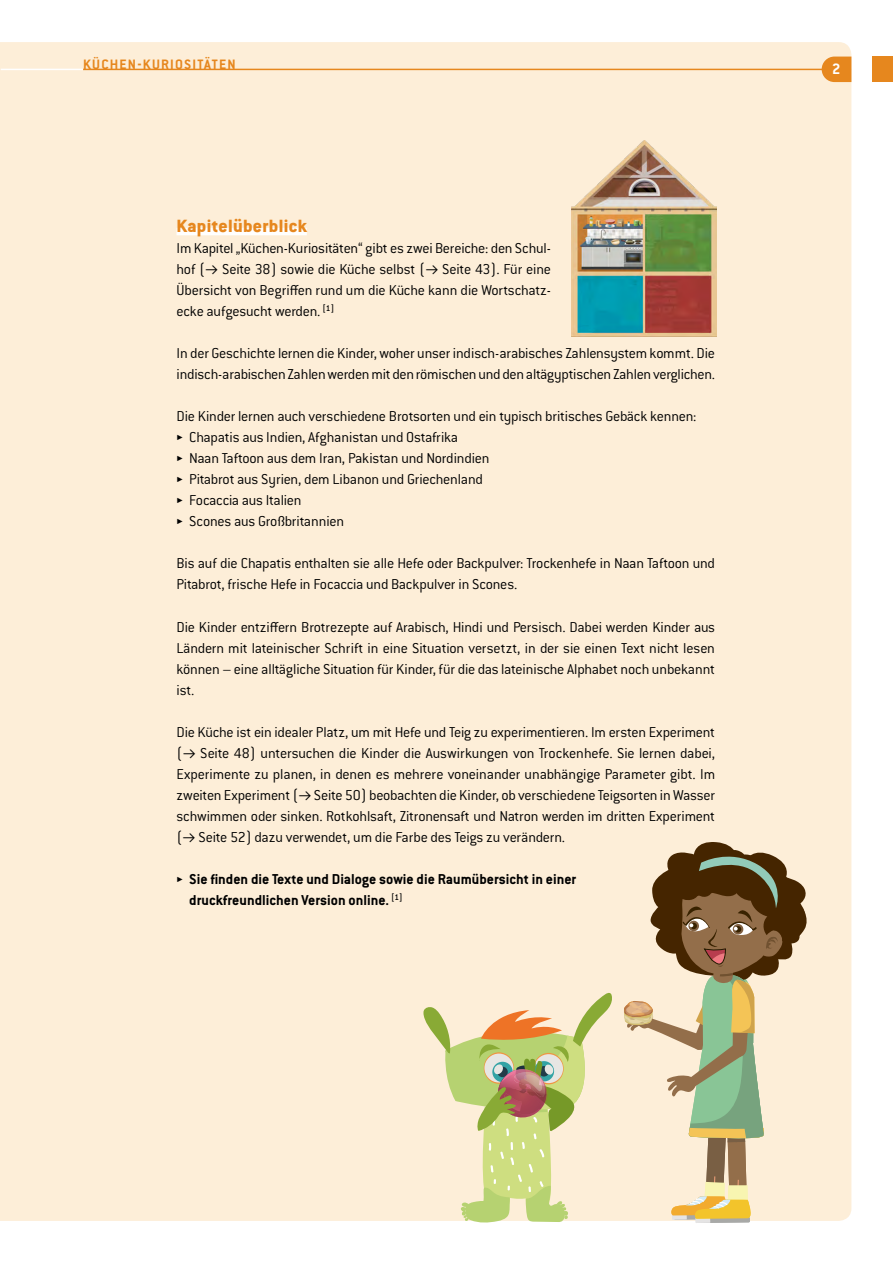
<style>
.page{position:relative;width:893px;height:1263px;background:#fff}
.page>*{position:absolute;margin:0;border:0;box-sizing:border-box;transform-origin:0 0}
.H3_Kitchen{font:800 19.5px "Conduit ITC Pro";letter-spacing:.02em;color:#e6871e}
.t1{font:700 16.5px "Conduit ITC Pro";color:#fff}
._01_Copy{font:300 15.75px/21px "Conduit ITC Pro";letter-spacing:-.015em;color:#000;text-align:justify}
.t2{font:700 15.75px/21px "Conduit ITC Pro";color:#000}
._01_Copy_OhneLZ{font:300 15.75px "Conduit ITC Pro";letter-spacing:-.015em;color:#000}
.t3{font:700 15px "Conduit ITC Pro";letter-spacing:.08em;color:#e6871e}
.s1{font-family:"Biotif";font-weight:400;font-size:14.25px}
.s2{font-family:"Klavika Arrows";font-size:10.5px}
.s3{font-family:"Klavika Arrows";font-weight:300;font-size:10.5px}
</style>
<div class="page">
<div style="left:1px;top:42px;width:850px;height:1179px;background:#fdeed8"></div>
<img style="left:0;top:42px;width:1px;height:1179px">
<svg style="left:423px;top:992px;width:190px;height:231px;background:#ddd7a7"></svg>
<svg style="left:623px;top:842px;width:188px;height:381px;background:#c7b999"></svg>
<div style="left:177px;top:228px;width:130px;height:7px;background:#fff"></div>
<img style="left:572px;top:140px;width:145px;height:197px">
<hr style="left:83px;top:69px;width:766px;height:1px;background:#e6871e">
<hr style="left:1px;top:69px;width:82px;height:1px;background:#fff">
<div style="left:872px;top:57px;width:21px;height:25px;background:#e6871e"></div>
<div style="left:822px;top:57px;width:29px;height:25px;background:#e6871e;border-radius:13px"></div>
<p class="t3" style="left:83px;top:55px;width:154px">KÜCHEN-KURIOSITÄTEN</p>
<p class="t1" style="left:832px;top:59px;width:10px">2</p>
<p class="H3_Kitchen" style="left:177px;top:214px;width:132px">Kapitelüberblick</p>
<p class="_01_Copy" style="left:177px;top:237px;width:376px">Im Kapitel „Küchen-Kuriositäten“ gibt es zwei Bereiche: den Schul&shy;hof (<span class="s1">→</span> Seite 38) sowie die Küche selbst (<span class="s1">→</span> Seite 43). Für eine Übersicht von Begriffen rund um die Küche kann die Wortschatz&shy;ecke aufgesucht werden. <sup>[1]</sup></p>
<p class="_01_Copy" style="left:177px;top:343px;width:540px">In der Geschichte lernen die Kinder, woher unser indisch-arabisches Zahlensystem kommt. Die indisch-arabischen Zahlen werden mit den römischen und den altägyptischen Zahlen verglichen.</p>
<p class="_01_Copy_OhneLZ" style="left:177px;top:407px;width:521px">Die Kinder lernen auch verschiedene Brotsorten und ein typisch britisches Gebäck kennen:</p>
<p class="_01_Copy" style="left:177px;top:427px;width:283px"><span class="s2">5</span> Chapatis aus Indien, Afghanistan und Ostafrika</p>
<p class="_01_Copy" style="left:177px;top:448px;width:314px"><span class="s2">5</span> Naan Taftoon aus dem Iran, Pakistan und Nordindien</p>
<p class="_01_Copy" style="left:177px;top:469px;width:308px"><span class="s2">5</span> Pitabrot aus Syrien, dem Libanon und Griechenland</p>
<p class="_01_Copy" style="left:177px;top:490px;width:127px"><span class="s2">5</span> Focaccia aus Italien</p>
<p class="_01_Copy" style="left:177px;top:511px;width:169px"><span class="s2">5</span> Scones aus Großbritannien</p>
<p class="_01_Copy" style="left:177px;top:553px;width:540px">Bis auf die Chapatis enthalten sie alle Hefe oder Backpulver: Trockenhefe in Naan Taftoon und<br>Pitabrot, frische Hefe in Focaccia und Backpulver in Scones.</p>
<p class="_01_Copy" style="left:177px;top:616px;width:540px">Die Kinder entziffern Brotrezepte auf Arabisch, Hindi und Persisch. Dabei werden Kinder aus Ländern mit lateinischer Schrift in eine Situation versetzt, in der sie einen Text nicht lesen können – eine alltägliche Situation für Kinder, für die das lateinische Alphabet noch unbekannt ist.</p>
<p class="_01_Copy" style="left:177px;top:721px;width:540px">Die Küche ist ein idealer Platz, um mit Hefe und Teig zu experimentieren. Im ersten Experiment (<span class="s1">→</span> Seite 48) untersuchen die Kinder die Auswirkungen von Trockenhefe. Sie lernen dabei, Experimente zu planen, in denen es mehrere voneinander unabhängige Parameter gibt. Im zweiten Experiment (<span class="s1">→</span> Seite 50) beobachten die Kinder, ob verschiedene Teigsorten in Wasser schwimmen oder sinken. Rotkohlsaft, Zitronensaft und Natron werden im dritten Experiment (<span class="s1">→</span> Seite 52) dazu verwendet, um die Farbe des Teigs zu verändern.</p>
<p class="t2" style="left:189px;top:868px;width:389px;text-indent:-13px"><span class="s3">5</span> Sie finden die Texte und Dialoge sowie die Raumübersicht in einer druckfreundlichen Version online. <sup>[1]</sup></p>
</div>
